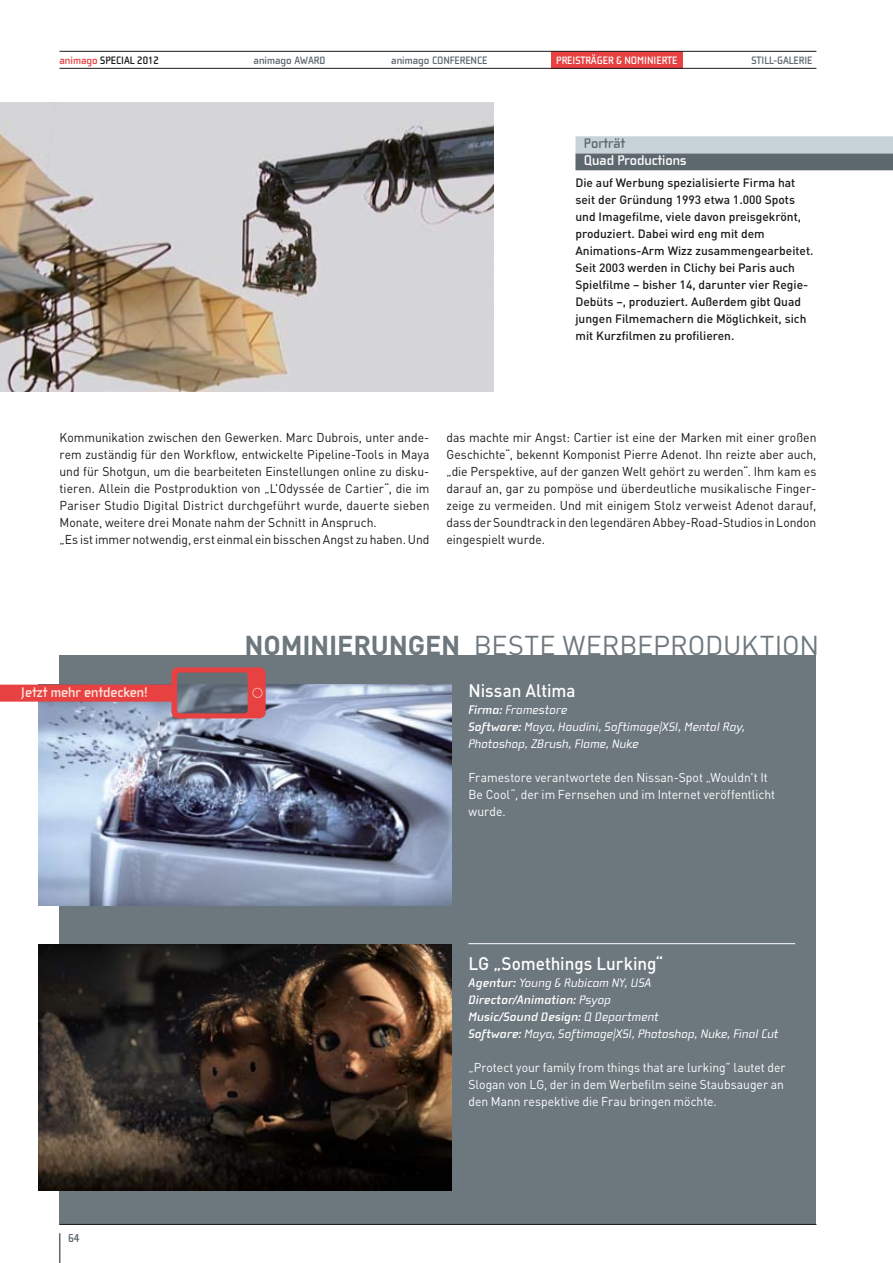
<style>
.page{position:relative;width:893px;height:1263px;background:#fff}
.page>*{position:absolute;margin:0;border:0;box-sizing:border-box;transform-origin:0 0}
.t1{font:27px "DIN Pro";letter-spacing:-.005em;color:#6d787e}
.t2{font:700 27px "DIN Pro";letter-spacing:-.005em;color:#6d787e}
.t3{font:500 18px "DIN";color:#fff;scale:.95 1}
.t4{font:700 14.4px "Cholla Wide";color:#fce7e0;scale:.95 1}
.t5{font:700 14.4px "Cholla Wide";color:#fff;scale:.95 1}
.t6{font:700 14.4px "Cholla Wide";color:#5d686e;scale:.95 1}
.t7{font:12.75px/17px "DIN";color:#1a1a18;scale:.95 1}
.t8{font:12.75px/17px "DIN";color:#fff;scale:.95 1}
.t9{font:italic 12.75px/17px "Cholla Wide";letter-spacing:.015em;color:#fff}
.t10{font:500 12px/17px "DIN Pro";color:#1a1a18}
.t11{font:700 11.85px "Cholla Wide";color:#5d686e;scale:.95 1}
.t12{font:700 11.1px "Cholla Wide";color:#5d686e;scale:.95 1}
.t13{font:700 11.1px "Cholla Wide";color:#fff;scale:.95 1}
.t14{font:700 11.1px "Cholla Wide";color:#e84142;scale:.95 1}
.t15{font:700 11.1px "Cholla Wide";color:#1a1a18;scale:.95 1}
.s1{color:#1a1a18}
.s2{font-weight:700}
</style>
<div class="page">
<div style="left:60px;top:655px;width:756px;height:570px;background:#6d787e"></div>
<img style="left:38px;top:685px;width:413px;height:221px">
<img style="left:38px;top:944px;width:413px;height:247px">
<hr style="left:468px;top:943px;width:327px;height:1px;background:#fff">
<div style="left:575px;top:153px;width:318px;height:17px;background:#5d686e"></div>
<div style="left:575px;top:136px;width:318px;height:17px;background:#c8d3d9"></div>
<img style="left:0;top:102px;width:494px;height:289px">
<div style="left:0;top:685px;width:176px;height:17px;background:#e84142"></div>
<svg style="left:170px;top:667px;width:97px;height:53px"></svg>
<div style="left:253px;top:688px;width:9px;height:9px;background:#e84142;border-radius:50%"></div>
<div style="left:252px;top:688px;width:10px;height:10px;border:1px solid #f5ab9b;border-radius:50%"></div>
<hr style="left:60px;top:1233px;width:1px;height:30px;background:#1a1a18">
<hr style="left:60px;top:1224px;width:756px;height:1px;background:#1a1a18">
<div style="left:551px;top:51px;width:132px;height:17px;background:#e84142"></div>
<hr style="left:60px;top:68px;width:756px;height:1px;background:#1a1a18">
<hr style="left:60px;top:51px;width:756px;height:1px;background:#1a1a18">
<p class="t14" style="left:60px;top:54px;width:50px">animago <span class="s1">Spec</span></p>
<p class="t15" style="left:121px;top:54px;width:41px">ial 2012</p>
<p class="t12" style="left:254px;top:54px;width:77px">animago award</p>
<p class="t12" style="left:391px;top:54px;width:103px">animago CONFERENCE</p>
<p class="t13" style="left:556px;top:54px;width:128px">Preisträger &amp; Nominierte</p>
<p class="t12" style="left:751px;top:54px;width:65px">Still-Galerie</p>
<p class="t6" style="left:584px;top:136px;width:45px">Porträt</p>
<p class="t5" style="left:584px;top:153px;width:109px">Quad Productions</p>
<p class="t10" style="left:575px;top:174px;width:239px">Die auf Werbung spezialisierte Firma hat seit der Gründung 1993 etwa 1.000 Spots und Imagefilme, viele davon preisgekrönt, produziert. Dabei wird eng mit dem Animations-Arm Wizz zusammengearbeitet.<br>Seit 2003 werden in Clichy bei Paris auch Spielfilme – bisher 14, darunter vier Regie-Debüts –, produziert. Außerdem gibt Quad jungen Filmemachern die Möglichkeit, sich mit Kurzfilmen zu profilieren.</p>
<p class="t7" style="left:60px;top:429px;width:391px">Kommunikation zwischen den Gewerken. Marc Dubrois, unter ande&shy;rem zuständig für den Workflow, entwickelte Pipeline-Tools in Maya und für Shotgun, um die bearbeiteten Einstellungen online zu disku&shy;tieren. Allein die Postproduktion von „L'Odyssée de Cartier“, die im Pariser Studio Digital District durchgeführt wurde, dauerte sieben Monate, weitere drei Monate nahm der Schnitt in Anspruch.<br>„Es ist immer notwendig, erst einmal ein bisschen Angst zu haben. Und</p>
<p class="t7" style="left:446px;top:429px;width:391px;text-align:justify">das machte mir Angst: Cartier ist eine der Marken mit einer großen Geschichte“, bekennt Komponist Pierre Adenot. Ihn reizte aber auch, „die Perspektive, auf der ganzen Welt gehört zu werden“. Ihm kam es darauf an, gar zu pompöse und überdeutliche musikalische Finger&shy;zeige zu vermeiden. Und mit einigem Stolz verweist Adenot darauf, dass der Soundtrack in den legendären Abbey-Road-Studios in London eingespielt wurde.</p>
<p class="t4" style="left:21px;top:684px;width:135px">Jetzt mehr entdecken!</p>
<p class="t11" style="left:68px;top:1231px;width:14px">64</p>
<h1 class="t2" style="left:244px;top:627px;width:193px">NOMINIERUNGEN</h1>
<h1 class="t1" style="left:474px;top:627px;width:347px">BESTE WERBEPRODUKTION</h1>
<h2 class="t3" style="left:468px;top:679px;width:114px">Nissan Altima</h2>
<p class="t9" style="left:468px;top:702px;width:278px"><span class="s2">Firma:</span> Framestore<br><span class="s2">Software:</span> Maya, Houdini, Softimage|XSI, Mental Ray,<br>Photoshop, ZBrush, Flame, Nuke</p>
<p class="t8" style="left:468px;top:769px;width:324px">Framestore verantwortete den Nissan-Spot „Wouldn't It<br>Be Cool“, der im Fernsehen und im Internet veröffentlicht wurde.</p>
<h2 class="t3" style="left:468px;top:951px;width:207px">LG „Somethings Lurking“</h2>
<p class="t9" style="left:468px;top:974px;width:312px"><span class="s2">Agentur:</span> Young &amp; Rubicam NY, USA<br><span class="s2">Director/Animation:</span> Psyop<br><span class="s2">Music/Sound Design:</span> Q Department<br><span class="s2">Software:</span> Maya, Softimage|XSI, Photoshop, Nuke, Final Cut</p>
<p class="t8" style="left:468px;top:1058px;width:335px">„Protect your family from things that are lurking” lautet der<br>Slogan von LG, der in dem Werbefilm seine Staubsauger an den Mann respektive die Frau bringen möchte.</p>
</div>
